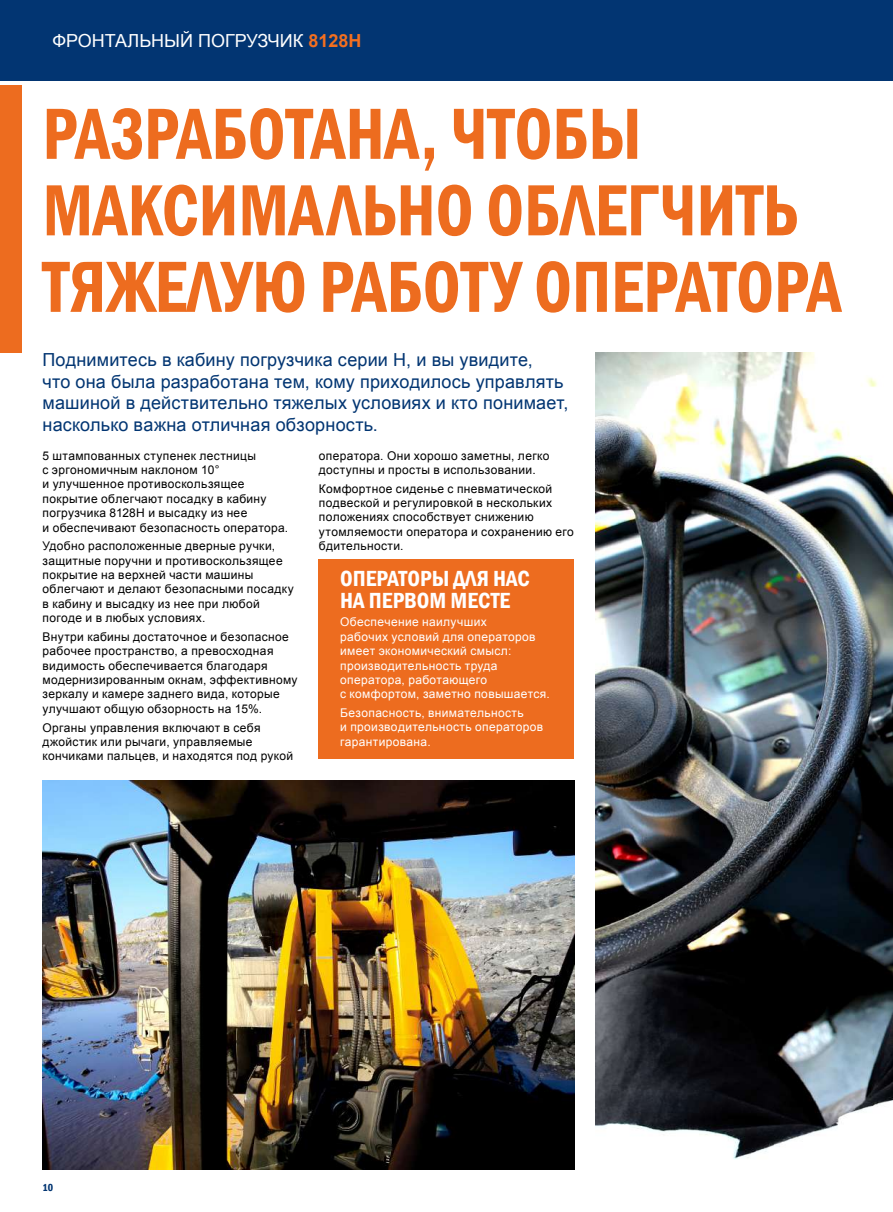
<style>
.page{position:relative;width:893px;height:1212px;background:#fff}
.page>*{position:absolute;margin:0;border:0;box-sizing:border-box;transform-origin:0 0}
.t1{font:600 condensed 75px/76.5px "Franklin Gothic";color:#ed6c1f;scale:.9 1}
.t2{font:600 condensed 22.5px/22.5px "Franklin Gothic";color:#fff}
.t3{font:18px/21.6px "Arial";letter-spacing:.01em;color:#023572}
.t4{font:18px "Arial";color:#fff}
.t5{font:12px/14.4px "Arial";letter-spacing:.03em;color:#000}
.t6{font:12px/14.4px "Arial";letter-spacing:.03em;color:#fff}
.t7{font:600 condensed 10.5px "Franklin Gothic";color:#023572}
.s1{font-weight:700;color:#f36f20}
</style>
<div class="page">
<div style="left:0;top:0;width:893px;height:81px;background:#023572"></div>
<div style="left:0;top:85px;width:21px;height:268px;background:#ed6c1f"></div>
<div style="left:319px;top:559px;width:255px;height:200px;background:#ed6c1f"></div>
<img style="left:595px;top:353px;width:298px;height:806px">
<img style="left:43px;top:780px;width:531px;height:389px">
<h3 class="t4" style="left:53px;top:29px;width:310px">ФРОНТАЛЬНЫЙ ПОГРУЗЧИК <span class="s1">8128H</span></h3>
<h1 class="t1" style="left:43px;top:95px;width:889px">РАЗРАБОТАНА, ЧТОБЫ<br>МАКСИМАЛЬНО ОБЛЕГЧИТЬ<br>ТЯЖЕЛУЮ РАБОТУ ОПЕРАТОРА</h1>
<h3 class="t3" style="left:43px;top:349px;width:527px">Поднимитесь в кабину погрузчика серии H, и вы увидите,<br>что она была разработана тем, кому приходилось управлять машиной в действительно тяжелых условиях и кто понимает, насколько важна отличная обзорность.</h3>
<p class="t5" style="left:43px;top:448px;width:247px">5 штампованных ступенек лестницы<br>с эргономичным наклоном 10°<br>и улучшенное противоскользящее покрытие облегчают посадку в кабину погрузчика 8128H и высадку из нее<br>и обеспечивают безопасность оператора.</p>
<p class="t5" style="left:43px;top:539px;width:253px">Удобно расположенные дверные ручки, защитные поручни и противоскользящее покрытие на верхней части машины облегчают и делают безопасными посадку в кабину и высадку из нее при любой погоде и в любых условиях.</p>
<p class="t5" style="left:43px;top:629px;width:257px">Внутри кабины достаточное и безопасное рабочее пространство, а превосходная видимость обеспечивается благодаря модернизированным окнам, эффективному зеркалу и камере заднего вида, которые улучшают общую обзорность на 15%.</p>
<p class="t5" style="left:43px;top:720px;width:252px">Органы управления включают в себя джойстик или рычаги, управляемые кончиками пальцев, и находятся под рукой</p>
<p class="t5" style="left:319px;top:448px;width:232px">оператора. Они хорошо заметны, легко доступны и просты в использовании.</p>
<p class="t5" style="left:319px;top:481px;width:256px">Комфортное сиденье с пневматической подвеской и регулировкой в нескольких положениях способствует снижению утомляемости оператора и сохранению его бдительности.</p>
<h2 class="t2" style="left:340px;top:566px;width:191px">ОПЕРАТОРЫ ДЛЯ НАС<br>НА ПЕРВОМ МЕСТЕ</h2>
<p class="t6" style="left:340px;top:615px;width:211px">Обеспечение наилучших<br>рабочих условий для операторов имеет экономический смысл: производительность труда оператора, работающего<br>с комфортом, заметно повышается.</p>
<p class="t6" style="left:340px;top:706px;width:204px">Безопасность, внимательность<br>и производительность операторов гарантирована.</p>
<p class="t7" style="left:43px;top:1180px;width:12px">10</p>
</div>
